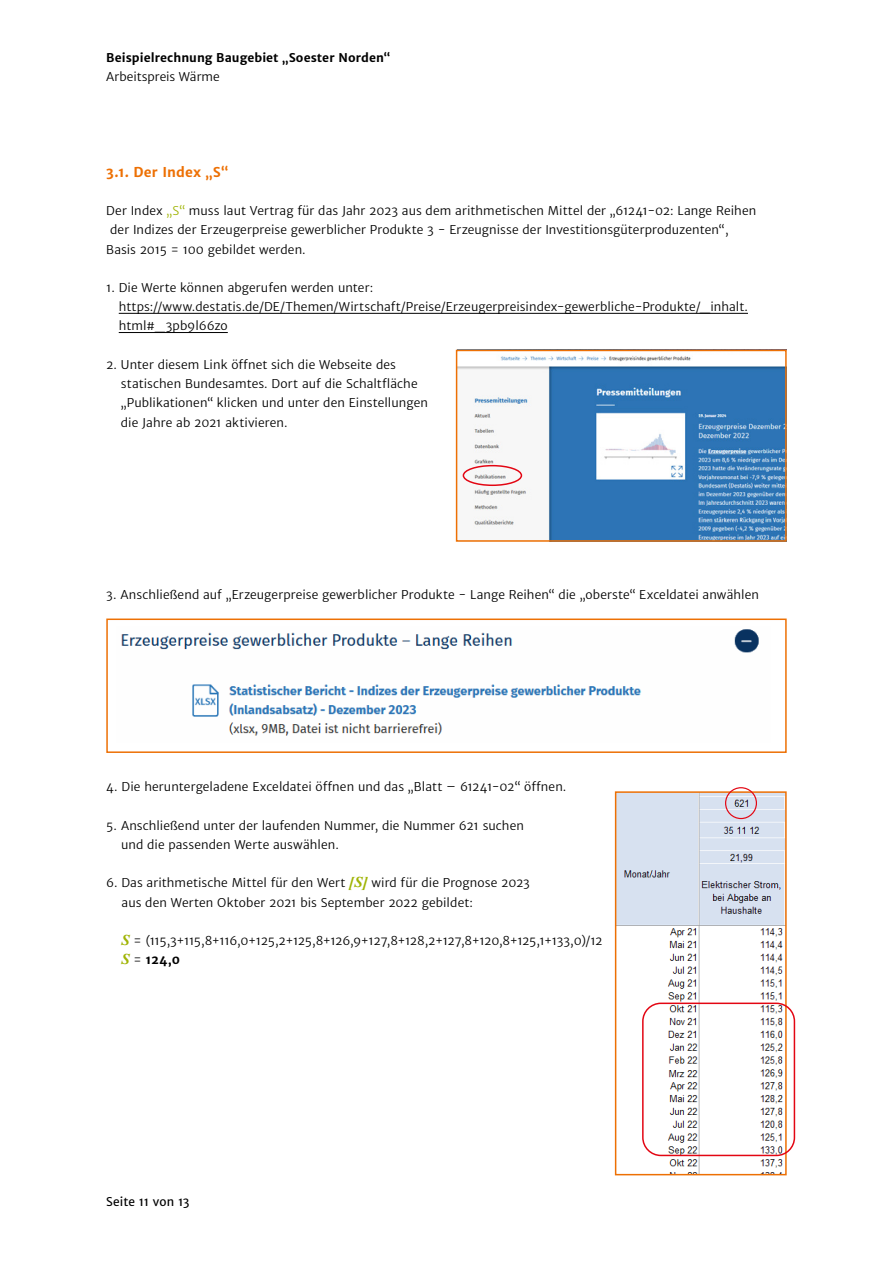
<style>
.page{position:relative;width:893px;height:1263px;background:#fff}
.page>*{position:absolute;margin:0;border:0;box-sizing:border-box;transform-origin:0 0}
.EDL_Subhead_bold_orange_9pt{font:700 13.5px "Merriweather Sans";letter-spacing:.01em;color:#ed7004}
.EDL_Fliesstext_8_11{font:12px/19.2px "Merriweather Sans";letter-spacing:.005em;color:#000}
.EDL_Fliesstext_8_11-2{font:12px/19.2px "Merriweather Sans";letter-spacing:-.04em;color:#000}
.t1{font:700 12px "Merriweather Sans";letter-spacing:.005em;color:#000}
.t2{font:12px "Merriweather Sans";color:#000}
.s1{color:#a0b405}
.s2{font-family:"Times New Roman";font-weight:700;font-style:italic;font-size:15px;color:#a0b405}
.s3{font-weight:700}
</style>
<div class="page">
<hr style="left:119px;top:313px;width:629px;height:1px;background:#000">
<hr style="left:119px;top:332px;width:109px;height:1px;background:#000">
<img style="left:618px;top:794px;width:166px;height:378px">
<div style="left:615px;top:791px;width:172px;height:384px;border:2px solid #ed7004"></div>
<img style="left:121px;top:629px;width:638px;height:107px">
<div style="left:106px;top:618px;width:681px;height:135px;border:2px solid #ed7004"></div>
<img style="left:459px;top:355px;width:325px;height:184px">
<div style="left:463px;top:465px;width:59px;height:21px;border:2px solid #e30613;border-radius:50%"></div>
<div style="left:456px;top:350px;width:331px;height:192px;border:2px solid #ed7004"></div>
<div style="left:642px;top:1002px;width:153px;height:154px;border:2px solid #e30613;border-radius:18px"></div>
<div style="left:725px;top:787px;width:32px;height:32px;border:1px solid #e30613;border-radius:50%"></div>
<p class="t1" style="left:106px;top:50px;width:286px">Beispielrechnung Baugebiet „Soester Norden“</p>
<p class="EDL_Fliesstext_8_11" style="left:106px;top:67px;width:115px">Arbeitspreis Wärme</p>
<p class="EDL_Subhead_bold_orange_9pt" style="left:106px;top:164px;width:124px">3.1. Der Index „S“</p>
<p class="EDL_Fliesstext_8_11" style="left:106px;top:201px;width:651px">Der Index <span class="s1">„S“</span> muss laut Vertrag für das Jahr 2023 aus dem arithmetischen Mittel der „61241-02: Lange Reihen</p>
<p class="EDL_Fliesstext_8_11" style="left:110px;top:221px;width:620px">der Indizes der Erzeugerpreise gewerblicher Produkte 3 - Erzeugnisse der Investitionsgüterproduzenten“,</p>
<p class="EDL_Fliesstext_8_11" style="left:106px;top:240px;width:201px">Basis 2015 = 100 gebildet werden.</p>
<p class="EDL_Fliesstext_8_11" style="left:119px;top:278px;width:631px;text-indent:-12px">1. Die Werte können abgerufen werden unter: https://www.destatis.de/DE/Themen/Wirtschaft/Preise/Erzeugerpreisindex-gewerbliche-Produkte/_inhalt. html#_3pb9l66zo</p>
<p class="EDL_Fliesstext_8_11" style="left:121px;top:355px;width:308px;text-indent:-15px">2. Unter diesem Link öffnet sich die Webseite des statischen Bundesamtes. Dort auf die Schaltfläche „Publikationen“ klicken und unter den Einstellungen die Jahre ab 2021 aktivieren.</p>
<p class="EDL_Fliesstext_8_11" style="left:106px;top:585px;width:654px">3. Anschließend auf „Erzeugerpreise gewerblicher Produkte - Lange Reihen“ die „oberste“ Exceldatei anwählen</p>
<p class="EDL_Fliesstext_8_11" style="left:106px;top:777px;width:462px">4. Die heruntergeladene Exceldatei öffnen und das „Blatt – 61241-02“ öffnen.</p>
<p class="EDL_Fliesstext_8_11" style="left:121px;top:816px;width:405px;text-indent:-15px">5. Anschließend unter der laufenden Nummer, die Nummer 621 suchen und die passenden Werte auswählen.</p>
<p class="EDL_Fliesstext_8_11" style="left:122px;top:873px;width:410px;text-indent:-15px">6. Das arithmetische Mittel für den Wert <span class="s2">[S]</span> wird für die Prognose 2023 aus den Werten Oktober 2021 bis September 2022 gebildet:</p>
<p class="EDL_Fliesstext_8_11-2" style="left:122px;top:931px;width:483px"><span class="s2">S</span> = (115,3+115,8+116,0+125,2+125,8+126,9+127,8+128,2+127,8+120,8+125,1+133,0)/12<br><span class="s2">S</span> = <span class="s3">124,0</span></p>
<p class="t2" style="left:106px;top:1195px;width:85px">Seite 11 von 13</p>
</div>
